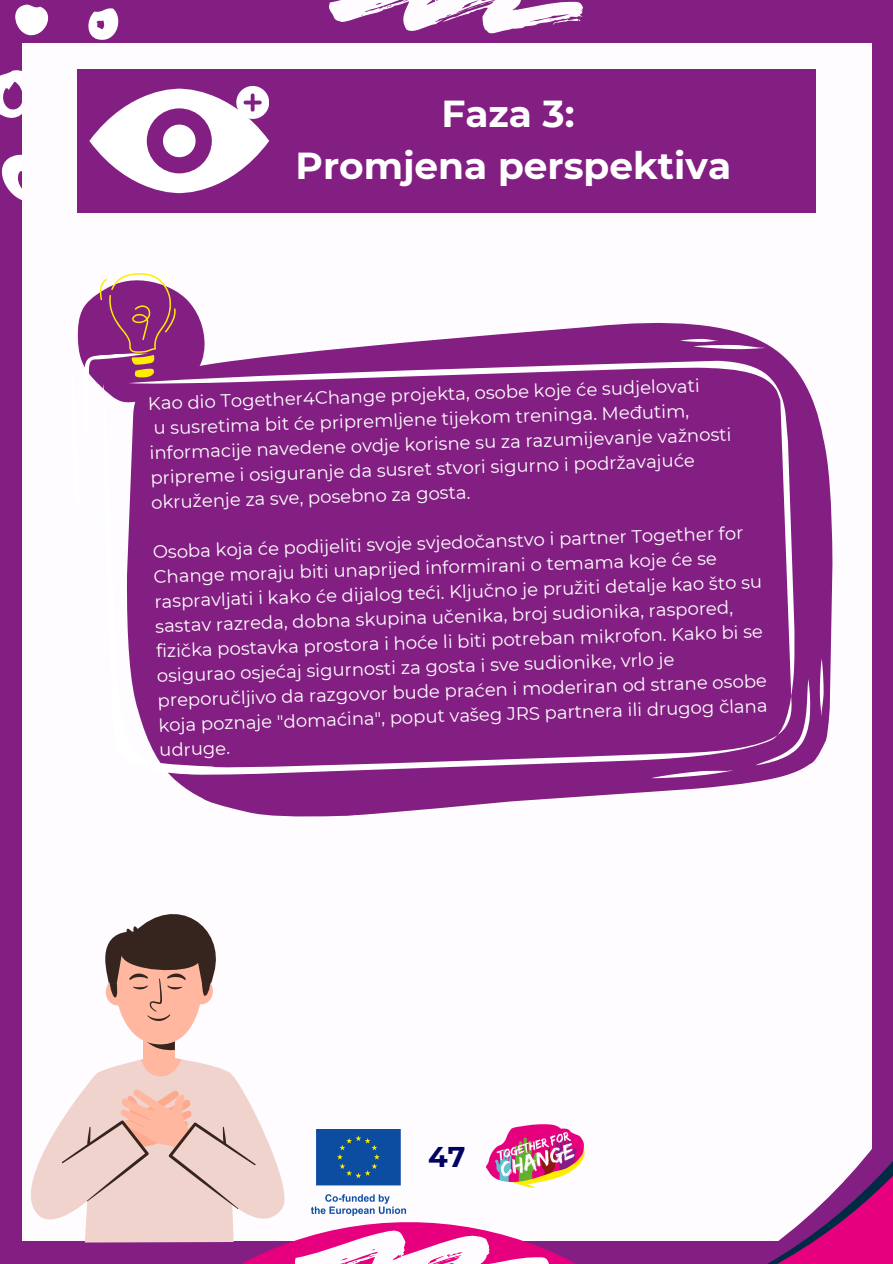
<style>
.page{position:relative;width:893px;height:1264px;background:#fff}
.page>*{position:absolute;margin:0;border:0;box-sizing:border-box;transform-origin:0 0}
.t1{font:700 37.5px/51.8px "Montserrat";color:#fff;text-align:center}
.t2{font:700 28.5px "Montserrat";color:#01045f}
.t3{font:18px/24.6px "Montserrat";color:#fff}
</style>
<div class="page">
<div style="left:0;top:0;width:892px;height:1263px;background:#831f82"></div>
<svg style="left:15px;top:4px;width:34px;height:32px"></svg>
<svg style="left:88px;top:8px;width:31px;height:32px"></svg>
<svg style="left:0;top:64px;width:23px;height:71px"></svg>
<svg style="left:1px;top:152px;width:22px;height:50px"></svg>
<div style="left:23px;top:43px;width:848px;height:1197px;background:#fefcff"></div>
<svg style="left:195px;top:1124px;width:422px;height:139px"></svg>
<svg style="left:329px;top:0;width:253px;height:34px"></svg>
<svg style="left:295px;top:1230px;width:253px;height:33px;background:#f187c3"></svg>
<svg style="left:22px;top:1056px;width:274px;height:186px"></svg>
<div style="left:144px;top:1021px;width:31px;height:42px;background:#ffb79f"></div>
<svg style="left:62px;top:1056px;width:194px;height:152px;background:#edcdc6"></svg>
<svg style="left:105px;top:914px;width:111px;height:136px"></svg>
<div style="left:77px;top:69px;width:738px;height:143px;background:#831f82"></div>
<svg style="left:89px;top:86px;width:180px;height:108px"></svg>
<div style="left:163px;top:125px;width:32px;height:32px;background:#fff;border-radius:50%"></div>
<svg style="left:202px;top:322px;width:631px;height:495px"></svg>
<svg style="left:127px;top:337px;width:682px;height:461px;background:#8b2d8a"></svg>
<svg style="left:77px;top:273px;width:128px;height:240px"></svg>
<svg style="left:750px;top:658px;width:75px;height:107px;background:#90378f"></svg>
<svg style="left:680px;top:337px;width:85px;height:16px"></svg>
<svg style="left:650px;top:769px;width:83px;height:10px"></svg>
<svg style="left:617px;top:1063px;width:275px;height:200px"></svg>
<p class="t1" style="left:295px;top:88px;width:437px">Faza 3:<br>Promjena perspektiva</p>
<p class="t3" style="left:148px;top:392px;width:553px;rotate:-2deg">Kao dio Together4Change projekta, osobe koje će sudjelovati</p>
<p class="t3" style="left:148px;top:416px;width:583px;rotate:-2deg">u susretima bit će pripremljene tijekom treninga. Međutim, informacije navedene ovdje korisne su za razumijevanje važnosti pripreme i osiguranje da susret stvori sigurno i podržavajuće okruženje za sve, posebno za gosta.</p>
<p class="t3" style="left:152px;top:540px;width:611px;rotate:-2deg">Osoba koja će podijeliti svoje svjedočanstvo i partner Together for Change moraju biti unaprijed informirani o temama koje će se raspravljati i kako će dijalog teći. Ključno je pružiti detalje kao što su sastav razreda, dobna skupina učenika, broj sudionika, raspored, fizička postavka prostora i hoće li biti potreban mikrofon. Kako bi se osigurao osjećaj sigurnosti za gosta i sve sudionike, vrlo je preporučljivo da razgovor bude praćen i moderiran od strane osobe koja poznaje "domaćina", poput vašeg JRS partnera ili drugog člana udruge.</p>
<p class="t2" style="left:428px;top:1139px;width:39px">47</p>
</div>
